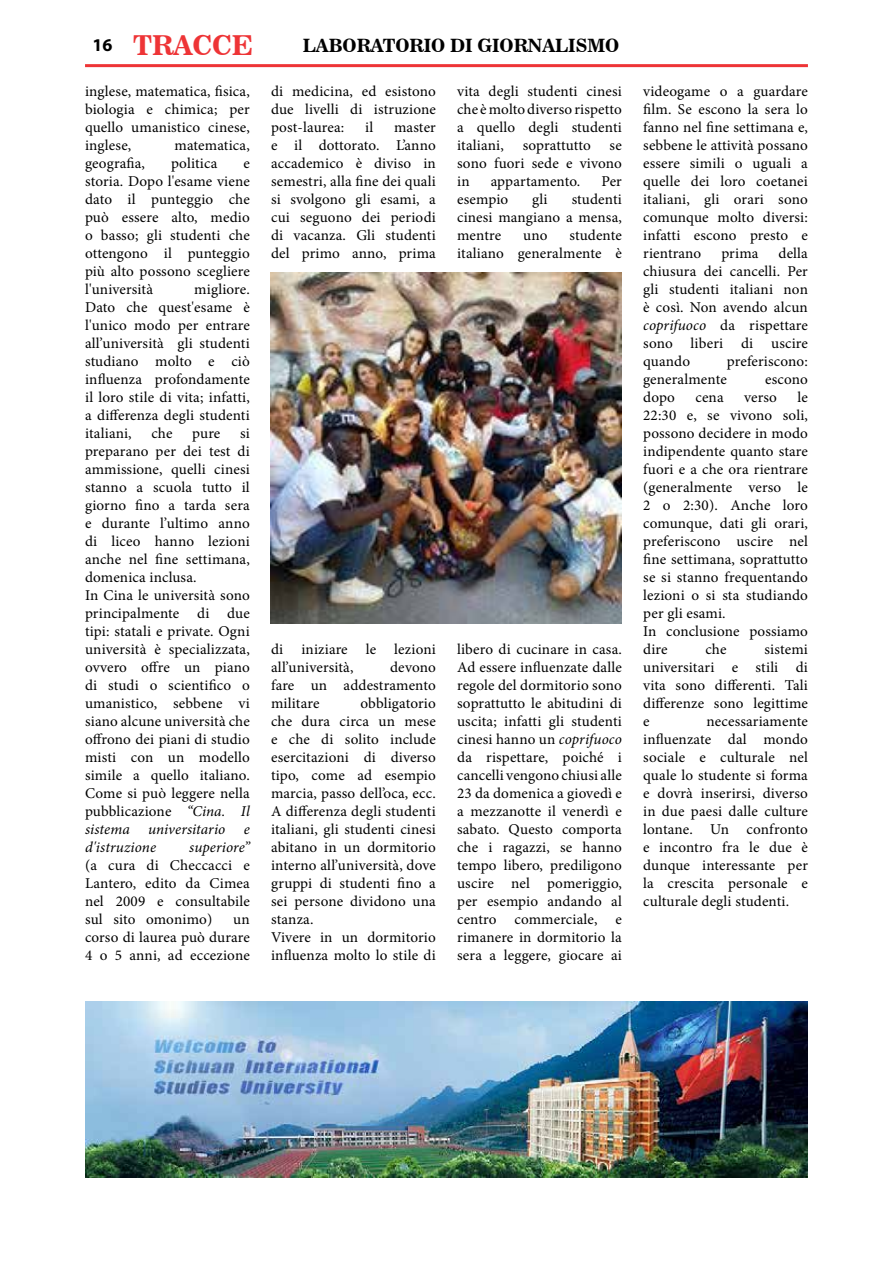
<style>
.page{position:relative;width:893px;height:1263px;background:#fff}
.page>*{position:absolute;margin:0;border:0;box-sizing:border-box;transform-origin:0 0}
.t1{font:27px "News 706 BT Bold C";color:#ee3436}
.t2{font:18px "News 706 BT Bold C";color:#000}
.t3{font:15px/18px "Minion Pro";letter-spacing:.01em;color:#000;text-align:justify}
.t4{font:italic 15px "Minion Pro";letter-spacing:.005em;color:#000}
.s1{font-family:"Myriad Pro";font-weight:700;font-size:18px;color:#000}
.s2{font-style:italic}
</style>
<div class="page">
<hr style="left:85px;top:64px;width:723px;height:3px;background:#ee3436">
<img style="left:85px;top:1001px;width:723px;height:176px">
<img style="left:271px;top:273px;width:351px;height:351px">
<h1 class="t1" style="left:92px;top:29px;width:162px"><span class="s1">16</span> TRACCE</h1>
<p class="t2" style="left:303px;top:35px;width:318px">LABORATORIO DI GIORNALISMO</p>
<p class="t3" style="left:85px;top:82px;width:166px">inglese, matematica, fisica, biologia e chimica; per quello umanistico cinese, inglese,</p>
<p class="t3" style="left:271px;top:82px;width:166px">di medicina, ed esistono due livelli di istruzione post-laurea:</p>
<p class="t3" style="left:457px;top:82px;width:166px">vita degli studenti cinesi che è molto diverso rispetto a quello degli studenti italiani,</p>
<p class="t3" style="left:365px;top:118px;width:10px">il</p>
<p class="t3" style="left:271px;top:118px;width:166px;text-indent:123px">master e il dottorato. L’anno accademico è diviso in semestri, alla fine dei quali si svolgono gli esami, a cui seguono dei periodi di vacanza. Gli studenti del primo anno, prima</p>
<p class="t3" style="left:175px;top:136px;width:77px">matematica,</p>
<p class="t3" style="left:523px;top:136px;width:70px">soprattutto</p>
<p class="t3" style="left:457px;top:136px;width:166px;text-indent:152px">se sono fuori sede e vivono in</p>
<p class="t3" style="left:85px;top:154px;width:61px">geografia,</p>
<p class="t3" style="left:171px;top:154px;width:48px">politica</p>
<p class="t3" style="left:85px;top:154px;width:166px;text-indent:158px">e storia. Dopo l'esame viene dato il punteggio che può essere alto, medio o basso; gli studenti che ottengono il punteggio più alto possono scegliere l'università</p>
<p class="t3" style="left:491px;top:172px;width:91px">appartamento.</p>
<p class="t3" style="left:601px;top:172px;width:22px">Per</p>
<p class="t3" style="left:457px;top:190px;width:53px">esempio</p>
<p class="t3" style="left:532px;top:190px;width:17px">gli</p>
<p class="t3" style="left:457px;top:190px;width:166px;text-indent:115px">studenti cinesi mangiano a mensa, mentre</p>
<p class="t3" style="left:457px;top:226px;width:166px;text-align:right">studente<br>italiano generalmente è</p>
<p class="t3" style="left:523px;top:226px;width:26px">uno</p>
<p class="t3" style="left:85px;top:280px;width:166px;text-indent:109px">migliore.<br>Dato che quest'esame è l'unico modo per entrare all’università gli studenti studiano molto e ciò influenza profondamente il loro stile di vita; infatti, a differenza degli studenti italiani,</p>
<p class="t3" style="left:151px;top:424px;width:23px">che</p>
<p class="t3" style="left:192px;top:424px;width:30px">pure</p>
<p class="t3" style="left:85px;top:424px;width:166px;text-align:left;text-indent:155px">si preparano per dei test di ammissione, quelli cinesi stanno a scuola tutto il giorno fino a tarda sera e durante l’ultimo anno di liceo hanno lezioni anche nel fine settimana, domenica inclusa.<br>In Cina le università sono principalmente di due tipi: statali e private. Ogni università è specializzata, ovvero offre un piano di studi o scientifico o umanistico, sebbene vi siano alcune università che offrono dei piani di studio misti con un modello simile a quello italiano.<br>Come si può leggere nella pubblicazione <span class="s2">“Cina. Il sistema universitario e d'istruzione</span></p>
<p class="t3" style="left:271px;top:640px;width:166px">di iniziare le lezioni all’università,</p>
<p class="t3" style="left:457px;top:640px;width:166px">libero di cucinare in casa.<br>Ad essere influenzate dalle regole del dormitorio sono soprattutto le abitudini di uscita; infatti gli studenti cinesi hanno un <span class="s2">coprifuoco </span>da rispettare, poiché i cancelli vengono chiusi alle 23 da domenica a giovedì e a mezzanotte il venerdì e sabato. Questo comporta che i ragazzi, se hanno tempo libero, prediligono uscire nel pomeriggio, per esempio andando al centro commerciale, e rimanere in dormitorio la sera a leggere, giocare ai</p>
<p class="t3" style="left:271px;top:658px;width:166px;text-indent:119px">devono fare un addestramento militare</p>
<p class="t3" style="left:271px;top:694px;width:166px;text-align:left;text-indent:89px">obbligatorio che dura circa un mese e che di solito include esercitazioni di diverso tipo, come ad esempio marcia, passo dell’oca, ecc.<br>A differenza degli studenti italiani, gli studenti cinesi abitano in un dormitorio interno all’università, dove gruppi di studenti fino a sei persone dividono una stanza.<br>Vivere in un dormitorio influenza molto lo stile di</p>
<p class="t4" style="left:189px;top:837px;width:62px">superiore”</p>
<p class="t3" style="left:85px;top:856px;width:166px">(a cura di Checcacci e Lantero, edito da Cimea nel 2009 e consultabile sul sito omonimo)</p>
<p class="t3" style="left:85px;top:910px;width:166px;text-indent:148px">un corso di laurea può durare 4 o 5 anni, ad eccezione</p>
<p class="t3" style="left:643px;top:82px;width:166px">videogame o a guardare film. Se escono la sera lo fanno nel fine settimana e, sebbene le attività possano essere simili o uguali a quelle dei loro coetanei italiani, gli orari sono comunque molto diversi: infatti escono presto e rientrano</p>
<p class="t3" style="left:643px;top:244px;width:166px;text-indent:135px">della chiusura dei cancelli. Per gli studenti italiani non è così. Non avendo alcun <span class="s2">coprifuoco</span> da rispettare sono liberi di uscire quando</p>
<p class="t3" style="left:721px;top:244px;width:39px">prima</p>
<p class="t3" style="left:727px;top:352px;width:82px">preferiscono:</p>
<p class="t3" style="left:643px;top:370px;width:85px">generalmente</p>
<p class="t3" style="left:765px;top:370px;width:44px">escono</p>
<p class="t3" style="left:643px;top:388px;width:33px">dopo</p>
<p class="t3" style="left:695px;top:388px;width:30px">cena</p>
<p class="t3" style="left:744px;top:388px;width:34px">verso</p>
<p class="t3" style="left:643px;top:388px;width:166px;text-align:left;text-indent:154px">le<br>22:30 e, se vivono soli, possono decidere in modo indipendente quanto stare fuori e a che ora rientrare (generalmente verso le<br>2 o 2:30). Anche loro comunque, dati gli orari, preferiscono uscire nel fine settimana, soprattutto se si stanno frequentando lezioni o si sta studiando per gli esami.<br>In conclusione possiamo dire</p>
<p class="t3" style="left:705px;top:640px;width:23px">che</p>
<p class="t3" style="left:643px;top:640px;width:166px;text-indent:121px">sistemi universitari e stili di vita sono differenti. Tali differenze sono legittime e</p>
<p class="t3" style="left:643px;top:712px;width:166px;text-indent:63px">necessariamente influenzate dal mondo sociale e culturale nel quale lo studente si forma e dovrà inserirsi, diverso in due paesi dalle culture lontane. Un confronto e incontro fra le due è dunque interessante per la crescita personale e culturale degli studenti.</p>
</div>
